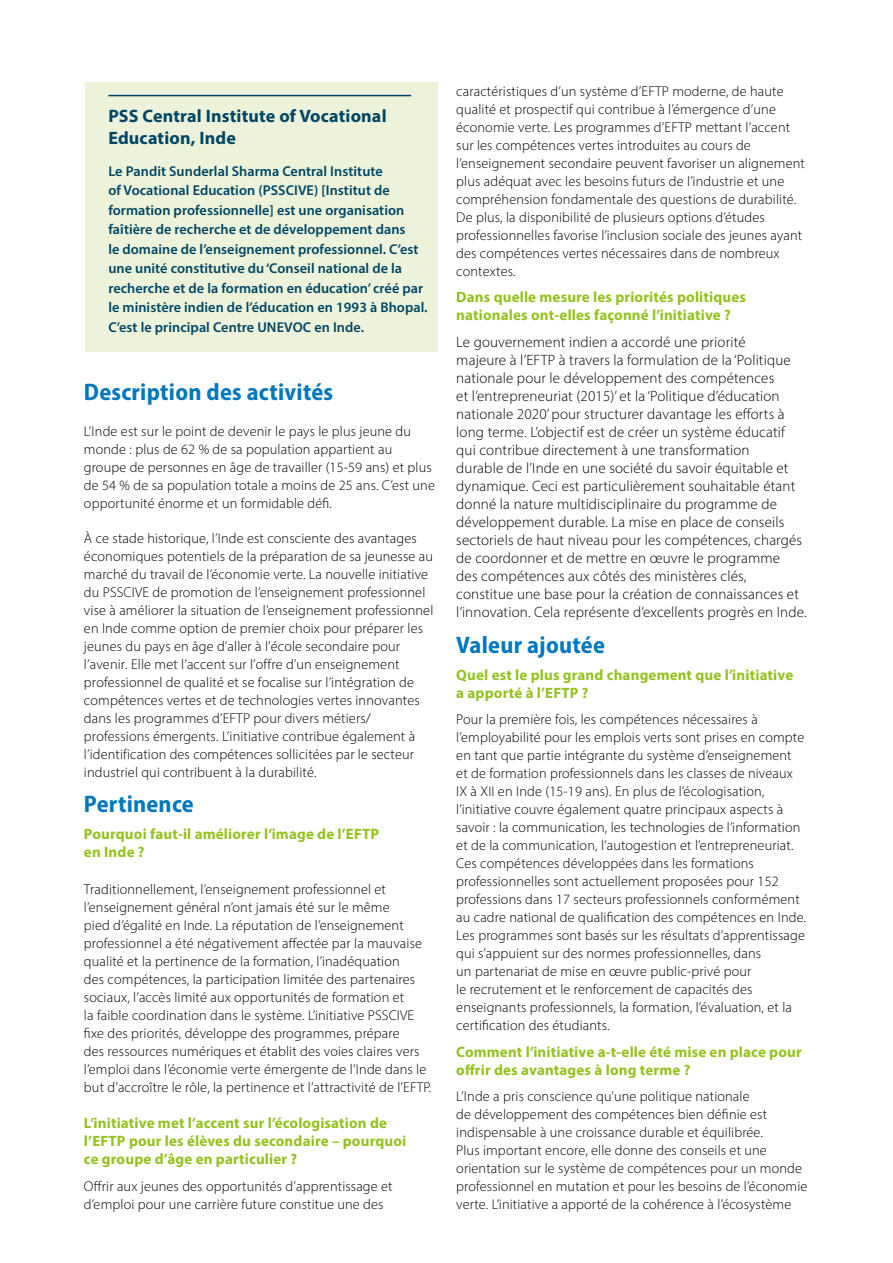
<style>
.page{position:relative;width:893px;height:1263px;background:#fff}
.page>*{position:absolute;margin:0;border:0;box-sizing:border-box;transform-origin:0 0}
.t1{font:700 semi-condensed 24px "Myriad Pro";letter-spacing:.01em;color:#0078bf}
.t2{font:700 18px/21.6px "Myriad Pro";letter-spacing:.01em;color:#004563}
.t3{font:300 15px/18px "Myriad Pro";letter-spacing:.01em;color:#000}
.t4{font:700 15px/18px "Myriad Pro";letter-spacing:.01em;color:#95c11f}
.t5{font:300 14.25px/18px "Myriad Pro";letter-spacing:.01em;color:#000}
.t6{font:600 14.25px/19.5px "Myriad Pro";letter-spacing:.005em;color:#004563}
</style>
<div class="page">
<div style="left:85px;top:82px;width:352px;height:269px;background:#ecf3da"></div>
<hr style="left:108px;top:95px;width:303px;height:1px;background:#004563">
<p class="t2" style="left:108px;top:104px;width:280px">PSS Central Institute of Vocational<br>Education, Inde</p>
<p class="t6" style="left:108px;top:161px;width:321px">Le Pandit Sunderlal Sharma Central Institute<br>of Vocational Education (PSSCIVE) [Institut de formation professionnelle] est une organisation faîtière de recherche et de développement dans<br>le domaine de l’enseignement professionnel. C’est une unité constitutive du ‘Conseil national de la recherche et de la formation en éducation’ créé par le ministère indien de l’éducation en 1993 à Bhopal.<br>C’est le principal Centre UNEVOC en Inde.</p>
<h1 class="t1" style="left:84px;top:377px;width:251px">Description des activités</h1>
<p class="t5" style="left:84px;top:422px;width:352px">L’Inde est sur le point de devenir le pays le plus jeune du monde : plus de 62 % de sa population appartient au groupe de personnes en âge de travailler (15-59 ans) et plus de 54 % de sa population totale a moins de 25 ans. C’est une opportunité énorme et un formidable défi.</p>
<p class="t5" style="left:84px;top:529px;width:351px">À ce stade historique, l’Inde est consciente des avantages économiques potentiels de la préparation de sa jeunesse au marché du travail de l’économie verte. La nouvelle initiative du PSSCIVE de promotion de l’enseignement professionnel vise à améliorer la situation de l’enseignement professionnel en Inde comme option de premier choix pour préparer les jeunes du pays en âge d’aller à l’école secondaire pour l’avenir. Elle met l’accent sur l’offre d’un enseignement professionnel de qualité et se focalise sur l’intégration de compétences vertes et de technologies vertes innovantes dans les programmes d’EFTP pour divers métiers/ professions émergents. L’initiative contribue également à l’identification des compétences sollicitées par le secteur industriel qui contribuent à la durabilité.</p>
<h1 class="t1" style="left:84px;top:789px;width:111px">Pertinence</h1>
<p class="t4" style="left:84px;top:825px;width:297px">Pourquoi faut-il améliorer l’image de l’EFTP en Inde ?</p>
<p class="t5" style="left:84px;top:880px;width:349px">Traditionnellement, l’enseignement professionnel et l’enseignement général n’ont jamais été sur le même<br>pied d’égalité en Inde. La réputation de l’enseignement professionnel a été négativement affectée par la mauvaise qualité et la pertinence de la formation, l’inadéquation<br>des compétences, la participation limitée des partenaires sociaux, l’accès limité aux opportunités de formation et<br>la faible coordination dans le système. L’initiative PSSCIVE fixe des priorités, développe des programmes, prépare<br>des ressources numériques et établit des voies claires vers l’emploi dans l’économie verte émergente de l’Inde dans le but d’accroître le rôle, la pertinence et l’attractivité de l’EFTP.</p>
<p class="t4" style="left:84px;top:1114px;width:324px">L’initiative met l’accent sur l’écologisation de l’EFTP pour les élèves du secondaire – pourquoi ce groupe d’âge en particulier ?</p>
<p class="t5" style="left:84px;top:1177px;width:310px">Offrir aux jeunes des opportunités d’apprentissage et d’emploi pour une carrière future constitue une des</p>
<p class="t5" style="left:456px;top:82px;width:350px">caractéristiques d’un système d’EFTP moderne, de haute qualité et prospectif qui contribue à l’émergence d’une économie verte. Les programmes d’EFTP mettant l’accent sur les compétences vertes introduites au cours de l’enseignement secondaire peuvent favoriser un alignement plus adéquat avec les besoins futurs de l’industrie et une compréhension fondamentale des questions de durabilité.<br>De plus, la disponibilité de plusieurs options d’études professionnelles favorise l’inclusion sociale des jeunes ayant des compétences vertes nécessaires dans de nombreux contextes.</p>
<p class="t4" style="left:456px;top:288px;width:291px">Dans quelle mesure les priorités politiques nationales ont-elles façonné l’initiative ?</p>
<p class="t3" style="left:456px;top:333px;width:352px">Le gouvernement indien a accordé une priorité<br>majeure à l’EFTP à travers la formulation de la ‘Politique nationale pour le développement des compétences<br>et l’entrepreneuriat (2015)’ et la ‘Politique d’éducation nationale 2020’ pour structurer davantage les efforts à long terme. L’objectif est de créer un système éducatif qui contribue directement à une transformation<br>durable de l’Inde en une société du savoir équitable et dynamique. Ceci est particulièrement souhaitable étant donné la nature multidisciplinaire du programme de développement durable. La mise en place de conseils sectoriels de haut niveau pour les compétences, chargés de coordonner et de mettre en œuvre le programme<br>des compétences aux côtés des ministères clés, constitue une base pour la création de connaissances et l’innovation. Cela représente d’excellents progrès en Inde.</p>
<h1 class="t1" style="left:456px;top:629px;width:150px">Valeur ajoutée</h1>
<p class="t4" style="left:456px;top:665px;width:339px">Quel est le plus grand changement que l’initiative a apporté à l’EFTP ?</p>
<p class="t5" style="left:456px;top:710px;width:351px">Pour la première fois, les compétences nécessaires à l’employabilité pour les emplois verts sont prises en compte en tant que partie intégrante du système d’enseignement et de formation professionnels dans les classes de niveaux IX à XII en Inde (15-19 ans). En plus de l’écologisation, l’initiative couvre également quatre principaux aspects à savoir : la communication, les technologies de l’information et de la communication, l’autogestion et l’entrepreneuriat.<br>Ces compétences développées dans les formations professionnelles sont actuellement proposées pour 152 professions dans 17 secteurs professionnels conformément au cadre national de qualification des compétences en Inde.<br>Les programmes sont basés sur les résultats d’apprentissage qui s’appuient sur des normes professionnelles, dans<br>un partenariat de mise en œuvre public-privé pour<br>le recrutement et le renforcement de capacités des enseignants professionnels, la formation, l’évaluation, et la certification des étudiants.</p>
<p class="t4" style="left:456px;top:1042px;width:347px">Comment l’initiative a-t-elle été mise en place pour offrir des avantages à long terme ?</p>
<p class="t5" style="left:456px;top:1087px;width:353px">L’Inde a pris conscience qu’une politique nationale<br>de développement des compétences bien définie est indispensable à une croissance durable et équilibrée.<br>Plus important encore, elle donne des conseils et une orientation sur le système de compétences pour un monde professionnel en mutation et pour les besoins de l’économie verte. L’initiative a apporté de la cohérence à l’écosystème</p>
</div>
